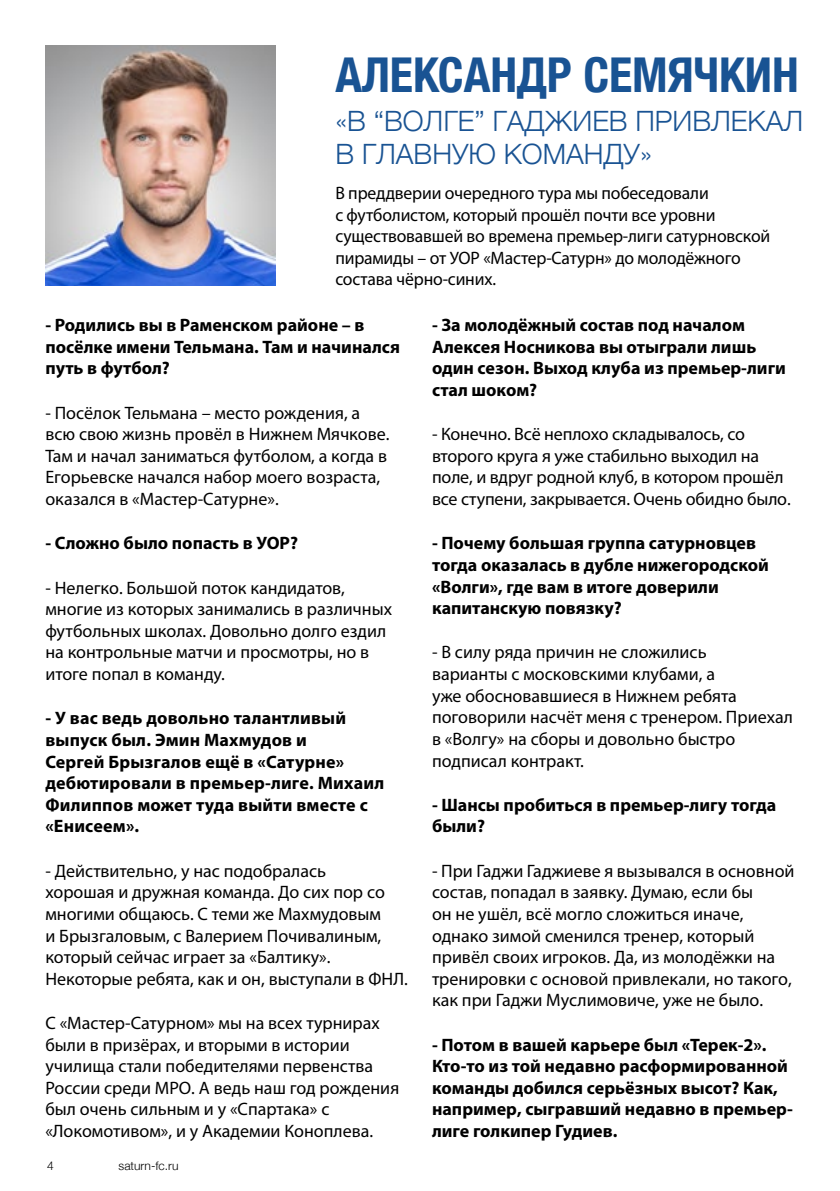
<style>
.page{position:relative;width:840px;height:1191px;background:#fff}
.page>*{position:absolute;margin:0;border:0;box-sizing:border-box;transform-origin:0 0}
.t1{font:700 condensed 48px "Helvetica Neue";color:#195393}
.t2{font:300 28px/33.6px "Helvetica Neue";color:#195393}
.t3{font:18px/21.6px "Myriad Pro";color:#000}
.t4{font:700 18px/21.6px "Myriad Pro";color:#000}
.t5{font:300 12px "Helvetica Neue";color:#000}
</style>
<div class="page">
<img style="left:45px;top:45px;width:230px;height:240px">
<h1 class="t1" style="left:335px;top:35px;width:465px">АЛЕКСАНДР СЕМЯЧКИН</h1>
<h2 class="t2" style="left:335px;top:102px;width:469px">«В “ВОЛГЕ” ГАДЖИЕВ ПРИВЛЕКАЛ<br>В ГЛАВНУЮ КОМАНДУ»</h2>
<p class="t3" style="left:335px;top:182px;width:436px">В преддверии очередного тура мы побеседовали<br>с футболистом, который прошёл почти все уровни существовавшей во времена премьер-лиги сатурновской пирамиды – от УОР «Мастер-Сатурн» до молодёжного состава чёрно-синих.</p>
<p class="t4" style="left:45px;top:314px;width:356px">- Родились вы в Раменском районе – в посёлке имени Тельмана. Там и начинался путь в футбол?</p>
<p class="t3" style="left:45px;top:401px;width:345px">- Посёлок Тельмана – место рождения, а всю свою жизнь провёл в Нижнем Мячкове.<br>Там и начал заниматься футболом, а когда в Егорьевске начался набор моего возраста, оказался в «Мастер-Сатурне».</p>
<p class="t4" style="left:45px;top:532px;width:254px">- Сложно было попасть в УОР?</p>
<p class="t3" style="left:45px;top:576px;width:348px">- Нелегко. Большой поток кандидатов, многие из которых занимались в различных футбольных школах. Довольно долго ездил на контрольные матчи и просмотры, но в итоге попал в команду.</p>
<p class="t4" style="left:45px;top:707px;width:340px">- У вас ведь довольно талантливый выпуск был. Эмин Махмудов и<br>Сергей Брызгалов ещё в «Сатурне» дебютировали в премьер-лиге. Михаил<br>Филиппов может туда выйти вместе с «Енисеем».</p>
<p class="t3" style="left:45px;top:859px;width:364px">- Действительно, у нас подобралась<br>хорошая и дружная команда. До сих пор со многими общаюсь. С теми же Махмудовым<br>и Брызгаловым, с Валерием Почивалиным, который сейчас играет за «Балтику».<br>Некоторые ребята, как и он, выступали в ФНЛ.</p>
<p class="t3" style="left:45px;top:1012px;width:355px">С «Мастер-Сатурном» мы на всех турнирах были в призёрах, и вторыми в истории училища стали победителями первенства России среди МРО. А ведь наш год рождения был очень сильным и у «Спартака» с «Локомотивом», и у Академии Коноплева.</p>
<p class="t5" style="left:47px;top:1156px;width:8px">4</p>
<p class="t5" style="left:118px;top:1156px;width:61px">saturn-fc.ru</p>
<p class="t4" style="left:432px;top:314px;width:355px">- За молодёжный состав под началом<br>Алексея Носникова вы отыграли лишь один сезон. Выход клуба из премьер-лиги стал шоком?</p>
<p class="t3" style="left:432px;top:423px;width:360px">- Конечно. Всё неплохо складывалось, со второго круга я уже стабильно выходил на поле, и вдруг родной клуб, в котором прошёл все ступени, закрывается. Очень обидно было.</p>
<p class="t4" style="left:432px;top:532px;width:338px">- Почему большая группа сатурновцев тогда оказалась в дубле нижегородской «Волги», где вам в итоге доверили капитанскую повязку?</p>
<p class="t3" style="left:432px;top:641px;width:362px">- В силу ряда причин не сложились<br>варианты с московскими клубами, а<br>уже обосновавшиеся в Нижнем ребята поговорили насчёт меня с тренером. Приехал в «Волгу» на сборы и довольно быстро подписал контракт.</p>
<p class="t4" style="left:432px;top:793px;width:346px">- Шансы пробиться в премьер-лигу тогда были?</p>
<p class="t3" style="left:432px;top:859px;width:364px">- При Гаджи Гаджиеве я вызывался в основной состав, попадал в заявку. Думаю, если бы<br>он не ушёл, всё могло сложиться иначе, однако зимой сменился тренер, который привёл своих игроков. Да, из молодёжки на тренировки с основой привлекали, но такого, как при Гаджи Муслимовиче, уже не было.</p>
<p class="t4" style="left:432px;top:1033px;width:362px">- Потом в вашей карьере был «Терек-2».<br>Кто-то из той недавно расформированной команды добился серьёзных высот? Как, например, сыгравший недавно в премьер&shy;лиге голкипер Гудиев.</p>
</div>
